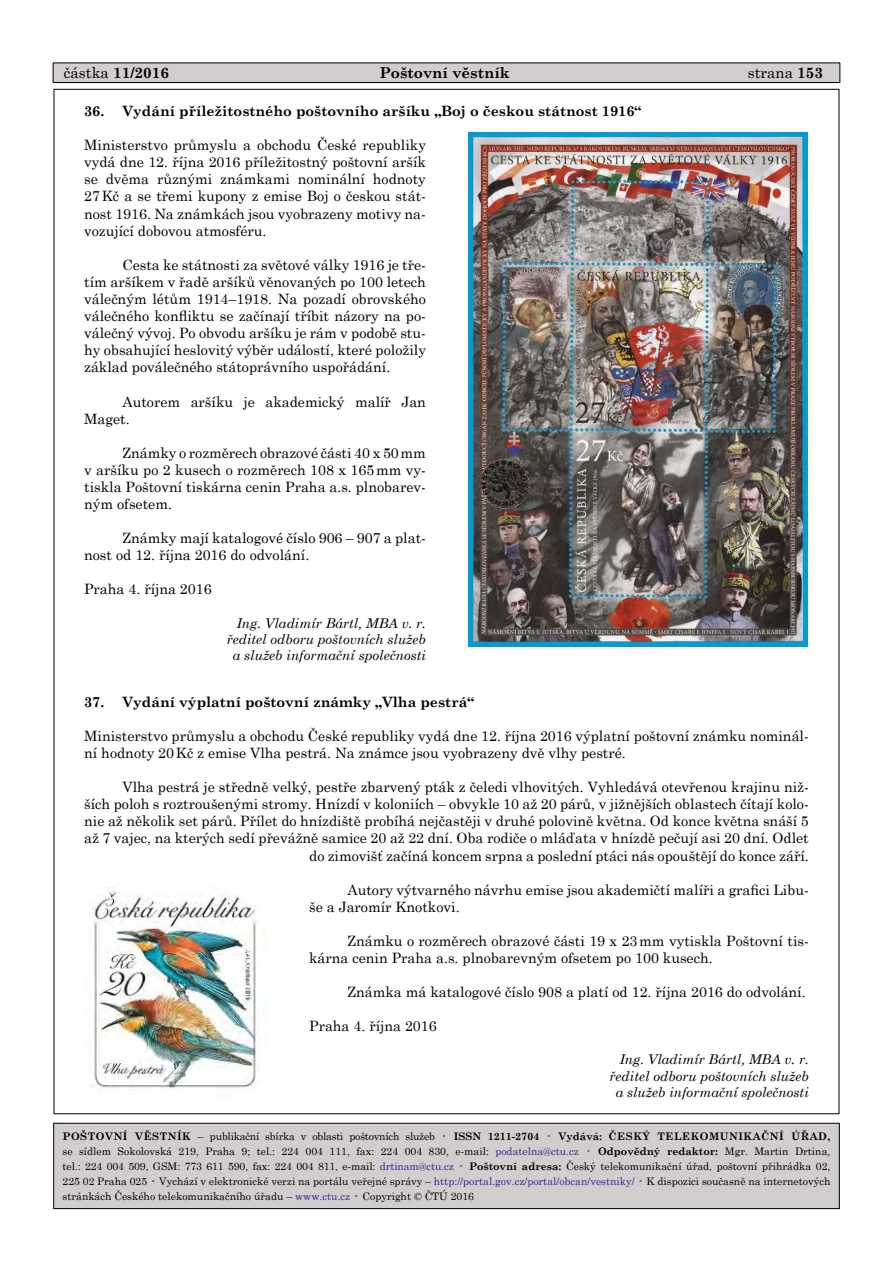
<style>
.page{position:relative;width:893px;height:1263px;background:#fff}
.page>*{position:absolute;margin:0;border:0;box-sizing:border-box;transform-origin:0 0}
.Záhlaví{font:700 15px "Century Schoolbook";color:#000}
.Záhlaví-2{font:15px "Century Schoolbook";color:#000}
.Základní-odsazený{font:14.25px/17.1px "Century Schoolbook";color:#000}
.Základní_odstavec{font:14.25px/17.1px "Century Schoolbook";color:#000;text-align:justify}
.Číslovaný_tučně{font:700 14.25px "Century Schoolbook";color:#000}
.podpis{font:italic 13.5px/16.2px "Century Schoolbook";color:#000;text-align:right}
.Tiráž{font:10.5px/15px "Century Schoolbook";color:#000}
.Tiráž-2{font:700 10.5px "Century Schoolbook";letter-spacing:.05em;color:#000}
.s1{font-weight:400}
.s2{font-weight:700}
.s3{font-weight:400;color:#666}
.s4{color:#302795}
.s5{color:#666}
</style>
<div class="page">
<div style="left:53px;top:63px;width:787px;height:20px;background:#d2cecd"></div>
<div style="left:53px;top:63px;width:787px;height:20px;border:1px solid #000"></div>
<img style="left:468px;top:132px;width:339px;height:514px">
<img style="left:92px;top:890px;width:175px;height:201px">
<div style="left:54px;top:1123px;width:785px;height:85px;background:#d2cecd"></div>
<div style="left:53px;top:1123px;width:787px;height:86px;border:1px solid #000"></div>
<p class="Záhlaví" style="left:64px;top:61px;width:107px"><span class="s1">částka</span> 11/2016</p>
<p class="Záhlaví" style="left:379px;top:61px;width:132px">Poštovní věstník</p>
<p class="Záhlaví-2" style="left:748px;top:60px;width:77px">strana <span class="s2">153</span></p>
<p class="Číslovaný_tučně" style="left:84px;top:100px;width:559px">36. Vydání příležitostného poštovního aršíku „Boj o českou státnost 1916“</p>
<p class="Základní_odstavec" style="left:84px;top:135px;width:343px">Ministerstvo průmyslu a obchodu České republiky vydá dne 12. října 2016 příležitostný poštovní aršík se dvěma různými známkami nominální hodnoty 27Kč a se třemi kupony z emise Boj o českou stát&shy;nost 1916. Na známkách jsou vyobrazeny motivy na&shy;vozující dobovou atmosféru.</p>
<p class="Základní-odsazený" style="left:84px;top:255px;width:343px;text-align:justify;text-indent:38px">Cesta ke státnosti za světové války 1916 je tře&shy;tím aršíkem v řadě aršíků věnovaných po 100 letech válečným létům 1914–1918. Na pozadí obrovského válečného konfliktu se začínají tříbit názory na po&shy;válečný vývoj. Po obvodu aršíku je rám v podobě stu&shy;hy obsahující heslovitý výběr událostí, které položily základ poválečného státoprávního uspořádání.</p>
<p class="Základní-odsazený" style="left:84px;top:392px;width:343px;text-indent:38px">Autorem aršíku je akademický malíř Jan<br>Maget.</p>
<p class="Základní-odsazený" style="left:84px;top:443px;width:343px;text-align:justify;text-indent:38px">Známky o rozměrech obrazové části 40 x 50mm v aršíku po 2 kusech o rozměrech 108 x 165mm vy&shy;tiskla Poštovní tiskárna cenin Praha a.s. plnobarev&shy;ným ofsetem.</p>
<p class="Základní-odsazený" style="left:84px;top:528px;width:343px;text-indent:38px">Známky mají katalogové číslo 906 – 907 a plat&shy;nost od 12. října 2016 do odvolání.</p>
<p class="Základní_odstavec" style="left:84px;top:579px;width:129px">Praha 4. října 2016</p>
<p class="podpis" style="left:227px;top:614px;width:201px">Ing. Vladimír Bártl, MBA v. r. ředitel odboru poštovních služeb a služeb informační společnosti</p>
<p class="Číslovaný_tučně" style="left:84px;top:691px;width:392px">37. Vydání výplatní poštovní známky „Vlha pestrá“</p>
<p class="Základní_odstavec" style="left:84px;top:726px;width:726px">Ministerstvo průmyslu a obchodu České republiky vydá dne 12. října 2016 výplatní poštovní známku nominál&shy;ní hodnoty 20Kč z emise Vlha pestrá. Na známce jsou vyobrazeny dvě vlhy pestré.</p>
<p class="Základní-odsazený" style="left:84px;top:777px;width:726px;text-align:right">Vlha pestrá je středně velký, pestře zbarvený pták z čeledi vlhovitých. Vyhledává otevřenou krajinu niž-<br>ších poloh s roztroušenými stromy. Hnízdí v koloniích – obvykle 10 až 20 párů, v jižnějších oblastech čítají kolo&shy;nie až několik set párů. Přílet do hnízdiště probíhá nejčastěji v druhé polovině května. Od konce května snáší 5 až 7 vajec, na kterých sedí převážně samice 20 až 22 dní. Oba rodiče o mláďata v hnízdě pečují asi 20 dní. Odlet do zimovišť začíná koncem srpna a poslední ptáci nás opouštějí do konce září.</p>
<p class="Základní-odsazený" style="left:309px;top:880px;width:501px;text-indent:38px">Autory výtvarného návrhu emise jsou akademičtí malíři a grafici Libu&shy;še a Jaromír Knotkovi.</p>
<p class="Základní-odsazený" style="left:309px;top:931px;width:501px;text-indent:38px">Známku o rozměrech obrazové části 19 x 23mm vytiskla Poštovní tis&shy;kárna cenin Praha a.s. plnobarevným ofsetem po 100 kusech.</p>
<p class="Základní-odsazený" style="left:347px;top:982px;width:460px">Známka má katalogové číslo 908 a platí od 12. října 2016 do odvolání.</p>
<p class="Základní_odstavec" style="left:309px;top:1016px;width:129px">Praha 4. října 2016</p>
<p class="podpis" style="left:610px;top:1051px;width:201px">Ing. Vladimír Bártl, MBA v. r. ředitel odboru poštovních služeb a služeb informační společnosti</p>
<p class="Tiráž-2" style="left:63px;top:1128px;width:769px">POŠTOVNÍ VĚSTNÍK <span class="s1">– publikační sbírka v oblasti poštovních služeb</span> <span class="s3">•</span> ISSN 1211-2704 <span class="s3">•</span> Vydává: ČESKÝ TELEKOMUNIKAČNÍ ÚŘAD,</p>
<p class="Tiráž" style="left:63px;top:1143px;width:769px">se sídlem Sokolovská 219, Praha 9; tel.: 224 004 111, fax: 224 004 830, e-mail: <span class="s4">podatelna@ctu.cz</span> <span class="s5">•</span> <span class="s2">Odpovědný redaktor:</span> Mgr. Martin Drtina,</p>
<p class="Tiráž" style="left:63px;top:1157px;width:769px">tel.: 224 004 509, GSM: 773 611 590, fax: 224 004 811, e-mail: <span class="s4">drtinam@ctu.cz</span> <span class="s5">•</span> <span class="s2">Poštovní adresa:</span> Český telekomunikační úřad, poštovní přihrádka 02,</p>
<p class="Tiráž" style="left:63px;top:1172px;width:769px">225 02 Praha 025 <span class="s5">•</span> Vychází v elektronické verzi na portálu veřejné správy – <span class="s4">http://portal.gov.cz/portal/obcan/vestniky/</span> <span class="s5">•</span> K dispozici současně na internetových stránkách Českého telekomunikačního úřadu – <span class="s4">www.ctu.cz</span> <span class="s5">•</span> Copyright © ČTÚ 2016</p>
</div>
